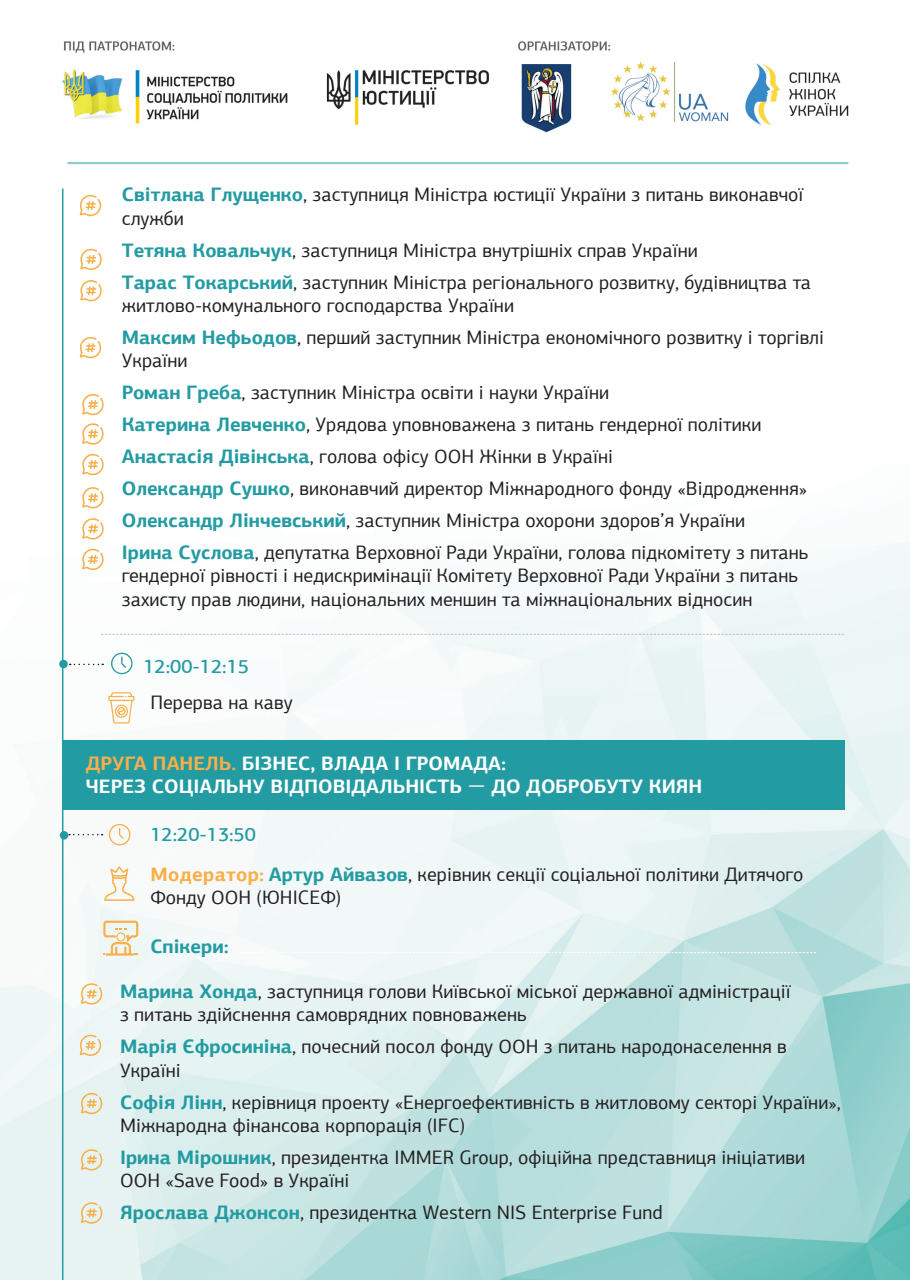
<style>
.page{position:relative;width:910px;height:1280px;background:#fff}
.page>*{position:absolute;margin:0;border:0;box-sizing:border-box;transform-origin:0 0}
.t1{font:19.5px/32px "PF Agora Sans Pro";color:#231f20}
.t2{font:700 19.5px/23.4px "PF Agora Sans Pro";color:#fff}
.t3{font:500 19.5px "PF Agora Sans Pro";color:#239ba2}
.t4{font:700 19.5px "PF Agora Sans Pro";color:#239ba2}
.s1{font-weight:700;color:#239ba2}
.s2{color:#f8af49}
.s3{font-family:"DIN Pro";font-weight:400}
.s4{font-weight:700;color:#f8af49}
</style>
<div class="page">
<img style="left:0;top:41px;width:910px;height:1239px">
<hr style="left:62px;top:189px;width:1px;height:1091px;background:#239ba2">
<div style="left:63px;top:740px;width:782px;height:70px;background:#239ba2"></div>
<svg style="left:80px;top:195px;width:22px;height:21px"></svg>
<svg style="left:80px;top:248px;width:22px;height:22px"></svg>
<svg style="left:82px;top:423px;width:22px;height:22px"></svg>
<svg style="left:80px;top:280px;width:22px;height:21px"></svg>
<svg style="left:82px;top:454px;width:22px;height:21px"></svg>
<svg style="left:80px;top:337px;width:22px;height:21px"></svg>
<svg style="left:82px;top:487px;width:22px;height:21px"></svg>
<svg style="left:82px;top:394px;width:22px;height:21px"></svg>
<svg style="left:82px;top:518px;width:22px;height:21px"></svg>
<svg style="left:82px;top:548px;width:22px;height:22px"></svg>
<svg style="left:81px;top:983px;width:22px;height:21px"></svg>
<svg style="left:80px;top:1034px;width:22px;height:22px"></svg>
<svg style="left:81px;top:1092px;width:22px;height:22px"></svg>
<svg style="left:81px;top:1149px;width:22px;height:21px"></svg>
<svg style="left:81px;top:1202px;width:22px;height:22px"></svg>
<svg style="left:108px;top:692px;width:26px;height:31px"></svg>
<svg style="left:101px;top:634px;width:743px;height:1px"></svg>
<svg style="left:70px;top:664px;width:33px;height:1px"></svg>
<svg style="left:111px;top:653px;width:22px;height:21px"></svg>
<div style="left:59px;top:660px;width:9px;height:8px;background:#239ba2;border-radius:50%"></div>
<svg style="left:69px;top:834px;width:34px;height:1px"></svg>
<div style="left:60px;top:831px;width:8px;height:8px;background:#239ba2;border-radius:50%"></div>
<svg style="left:240px;top:952px;width:576px;height:1px"></svg>
<svg style="left:109px;top:824px;width:21px;height:21px"></svg>
<svg style="left:104px;top:921px;width:34px;height:34px"></svg>
<svg style="left:104px;top:866px;width:30px;height:35px"></svg>
<p class="t1" style="left:122px;top:183px;width:683px;line-height:23.4px"><span class="s1">Світлана Глущенко</span>, заступниця Міністра юстиції України з питань виконавчої служби</p>
<p class="t1" style="left:122px;top:234px;width:691px"><span class="s1">Тетяна Ковальчук</span>, заступниця Міністра внутрішніх справ України<br><span class="s1">Тарас Токарський</span>, заступник Міністра регіонального розвитку, будівництва та</p>
<p class="t1" style="left:122px;top:289px;width:704px">житлово-комунального господарства України<br><span class="s1">Максим Нефьодов</span>, перший заступник Міністра економічного розвитку і торгівлі</p>
<p class="t1" style="left:122px;top:345px;width:688px">України<br><span class="s1">Роман Греба</span>, заступник Міністра освіти і науки України<br><span class="s1">Катерина Левченко</span>, Урядова уповноважена з питань гендерної політики <span class="s1">Анастасія Дівінська</span>, голова офісу ООН Жінки в Україні<br><span class="s1">Олександр Сушко</span>, виконавчий директор Міжнародного фонду «Відродження» <span class="s1">Олександр Лінчевський</span>, заступник Міністра охорони здоров’я України<br><span class="s1">Iрина Суслова</span>, депутатка Верховної Ради України, голова підкомітету з питань</p>
<p class="t1" style="left:122px;top:564px;width:678px;line-height:23.4px">гендерної рівності і недискримінації Комітету Верховної Ради України з питань захисту прав людини, національних меншин та міжнаціональних відносин</p>
<p class="t3" style="left:143px;top:654px;width:107px">12:00-12:15</p>
<p class="t1" style="left:150px;top:687px;width:144px">Перерва на каву</p>
<p class="t2" style="left:86px;top:751px;width:618px"><span class="s2">ДРУГА ПАНЕЛЬ.</span> БІЗНЕС, ВЛАДА І ГРОМАДА:<br>ЧЕРЕЗ СОЦІАЛЬНУ ВІДПОВІДАЛЬНІСТЬ <span class="s3">—</span> ДО ДОБРОБУТУ КИЯН</p>
<p class="t3" style="left:150px;top:822px;width:107px">12:20-13:50</p>
<p class="t1" style="left:150px;top:863px;width:655px;line-height:23.4px"><span class="s4">Модератор:</span> <span class="s1">Артур Айвазов</span>, керівник секції соціальної політики Дитячого<br>Фонду ООН (ЮНІСЕФ)</p>
<p class="t4" style="left:150px;top:934px;width:80px">Cпікери:</p>
<p class="t1" style="left:120px;top:979px;width:672px;line-height:23.4px"><span class="s1">Марина Хонда</span>, заступниця голови Київської міської державної адміністрації з питань здійснення самоврядних повноважень</p>
<p class="t1" style="left:120px;top:1035px;width:668px;line-height:23.4px"><span class="s1">Марія Єфросиніна</span>, почесний посол фонду ООН з питань народонаселення в<br>Україні</p>
<p class="t1" style="left:120px;top:1090px;width:722px;line-height:23.4px"><span class="s1">Софія Лінн</span>, керівниця проекту «Енергоефективність в житловому секторі України»,<br>Міжнародна фінансова корпорація (IFC)</p>
<p class="t1" style="left:120px;top:1145px;width:687px;line-height:23.4px"><span class="s1">Ірина Мірошник</span>, президентка IMMER Group, офіційна представниця ініціативи<br>ООН «Save Food» в Україні</p>
<p class="t1" style="left:120px;top:1196px;width:544px"><span class="s1">Ярослава Джонсон</span>, президентка Western NIS Enterprise Fund</p>
</div>
